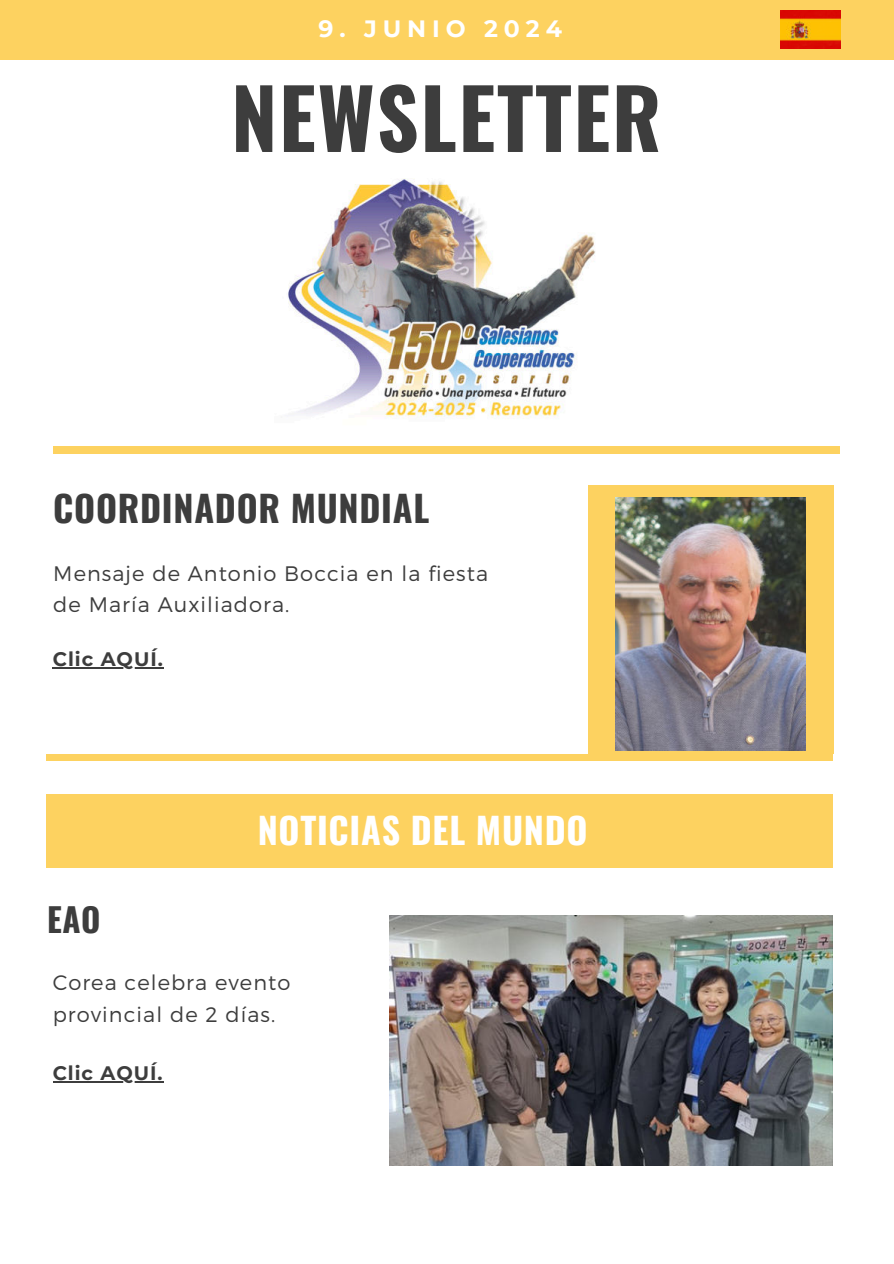
<style>
.page{position:relative;width:894px;height:1264px;background:#fff}
.page>*{position:absolute;margin:0;border:0;box-sizing:border-box;transform-origin:0 0}
.t1{font:700 82.2px "Oswald";letter-spacing:.02em;color:#3d3d3d}
.t2{font:700 36px "Oswald";letter-spacing:.02em;color:#3d3d3d}
.t3{font:700 36px "Oswald";letter-spacing:.02em;color:#fff}
.t4{font:700 33px "Oswald";color:#3d3d3d}
.t5{font:700 23.55px "Montserrat";letter-spacing:.25em;color:#fff}
.t6{font:300 21px/31.5px "Montserrat";letter-spacing:.05em;color:#3d3d3d}
.t7{font:700 19.5px "Montserrat";letter-spacing:.05em;color:#3d3d3d}
</style>
<div class="page">
<div style="left:0;top:0;width:893px;height:60px;background:#fdd260"></div>
<div style="left:53px;top:447px;width:786px;height:6px;background:#fdd260"></div>
<div style="left:46px;top:754px;width:786px;height:7px;background:#fdd260"></div>
<div style="left:46px;top:794px;width:786px;height:73px;background:#fdd260"></div>
<div style="left:588px;top:485px;width:244px;height:269px;background:#fdd260"></div>
<img style="left:615px;top:497px;width:190px;height:253px">
<img style="left:389px;top:915px;width:443px;height:249px">
<hr style="left:53px;top:1081px;width:111px;height:1px;background:#3d3d3d">
<hr style="left:53px;top:667px;width:111px;height:1px;background:#3d3d3d">
<img style="left:780px;top:10px;width:59px;height:38px">
<img style="left:288px;top:178px;width:308px;height:241px">
<p class="t5" style="left:318px;top:11px;width:245px">9. JUNIO 2024</p>
<h1 class="t1" style="left:231px;top:75px;width:431px">NEWSLETTER</h1>
<h2 class="t2" style="left:53px;top:489px;width:377px">COORDINADOR MUNDIAL</h2>
<p class="t6" style="left:53px;top:557px;width:436px">Mensaje de Antonio Boccia en la fiesta de María Auxiliadora.</p>
<p class="t7" style="left:53px;top:645px;width:112px">Clic AQUÍ.</p>
<h3 class="t4" style="left:47px;top:901px;width:55px">EAO</h3>
<h2 class="t3" style="left:257px;top:811px;width:331px">NOTICIAS DEL MUNDO</h2>
<p class="t6" style="left:53px;top:966px;width:239px">Corea celebra evento provincial de 2 días.</p>
<p class="t7" style="left:53px;top:1059px;width:111px">Clic AQUÍ.</p>
</div>
